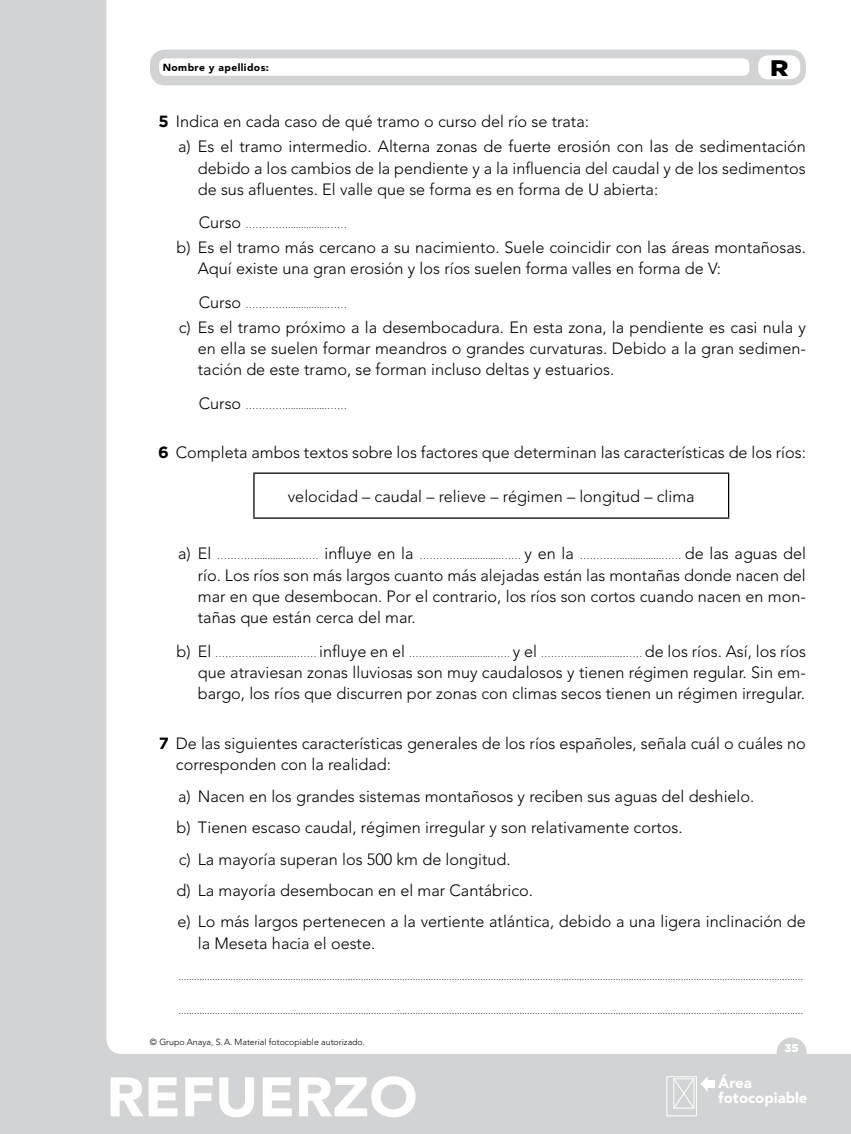
<style>
.page{position:relative;width:851px;height:1134px;background:#fff}
.page>*{position:absolute;margin:0;border:0;box-sizing:border-box;transform-origin:0 0}
.t1{font:900 55px "Avenir LT Std";color:#fff;scale:1.06 1}
.t2{font:900 22.5px "Gotham";color:#000;scale:1.13 1}
.nuclActivCentrado{font:300 16.25px/21.2px "Avenir LT Std";color:#000}
.t3{font:900 14.88px/14.9px "Avenir LT Std";color:#fff}
.t4{font:900 11.25px "Gotham";color:#fff}
.t5{font:900 10.25px "Avenir LT Std";letter-spacing:.04em;color:#000}
.nuclActivPuntille{font:300 10px "Avenir LT Std";color:#000}
.nuclActivSinEscribir{font:300 10px "Avenir LT Std";color:#000}
.t6{font:300 8.75px "Avenir LT Std";color:#000}
.s1{font-family:"Gotham";font-weight:700}
.s2{font-size:16.25px}
</style>
<div class="page">
<div style="left:0;top:0;width:850px;height:1134px;background:#d1d3d4"></div>
<div style="left:106px;top:0;width:744px;height:1054px;background:#fff"></div>
<div style="left:776px;top:1037px;width:30px;height:30px;background:#d1d3d4;border-radius:50%"></div>
<div style="left:666px;top:1076px;width:30px;height:40px;border:1px solid #fff"></div>
<svg style="left:672px;top:1076px;width:35px;height:33px"></svg>
<div style="left:706px;top:1081px;width:8px;height:7px;background:#fff"></div>
<hr style="left:253px;top:472px;width:476px;height:2px;background:#000">
<hr style="left:253px;top:474px;width:1px;height:43px;background:#000">
<hr style="left:727px;top:474px;width:2px;height:43px;background:#000">
<hr style="left:253px;top:517px;width:476px;height:2px;background:#000">
<div style="left:150px;top:50px;width:655px;height:35px;background:#d1d3d4;border-radius:15px"></div>
<div style="left:758px;top:55px;width:42px;height:24px;background:#fff;border-radius:10px"></div>
<div style="left:159px;top:58px;width:590px;height:18px;background:#fff;border-radius:6px"></div>
<p class="t5" style="left:163px;top:61px;width:108px">Nombre y apellidos:</p>
<p class="t2" style="left:770px;top:52px;width:18px">R</p>
<p class="nuclActivCentrado" style="left:158px;top:111px;width:432px"><span class="s1">5</span> Indica en cada caso de qué tramo o curso del río se trata:</p>
<p class="nuclActivCentrado" style="left:198px;top:136px;width:609px;text-align:justify;text-indent:-20px">a) Es el tramo intermedio. Alterna zonas de fuerte erosión con las de sedimentación debido a los cambios de la pendiente y a la influencia del caudal y de los sedimentos de sus afluentes. El valle que se forma es en forma de U abierta:</p>
<p class="nuclActivSinEscribir" style="left:199px;top:219px;width:150px"><span class="s2">Curso</span> …………................……</p>
<p class="nuclActivCentrado" style="left:198px;top:237px;width:609px;text-indent:-21px">b) Es el tramo más cercano a su nacimiento. Suele coincidir con las áreas montañosas.<br>Aquí existe una gran erosión y los ríos suelen forma valles en forma de V:</p>
<p class="nuclActivSinEscribir" style="left:199px;top:299px;width:150px"><span class="s2">Curso</span> …………................……</p>
<p class="nuclActivCentrado" style="left:198px;top:316px;width:609px;text-align:justify;text-indent:-19px">c) Es el tramo próximo a la desembocadura. En esta zona, la pendiente es casi nula y en ella se suelen formar meandros o grandes curvaturas. Debido a la gran sedimen&shy;tación de este tramo, se forman incluso deltas y estuarios.</p>
<p class="nuclActivSinEscribir" style="left:199px;top:399px;width:150px"><span class="s2">Curso</span> …………................……</p>
<p class="nuclActivCentrado" style="left:158px;top:442px;width:649px"><span class="s1">6</span> Completa ambos textos sobre los factores que determinan las características de los ríos:</p>
<p class="nuclActivCentrado" style="left:288px;top:486px;width:408px">velocidad – caudal – relieve – régimen – longitud – clima</p>
<p class="nuclActivPuntille" style="left:178px;top:550px;width:629px"><span class="s2">a) El</span> …………................…… <span class="s2">influye en la</span> …………................…… <span class="s2">y en la</span> …………................…… <span class="s2">de las aguas del</span></p>
<p class="nuclActivCentrado" style="left:198px;top:564px;width:609px;text-align:justify">río. Los ríos son más largos cuanto más alejadas están las montañas donde nacen del mar en que desembocan. Por el contrario, los ríos son cortos cuando nacen en mon&shy;tañas que están cerca del mar.</p>
<p class="nuclActivPuntille" style="left:176px;top:647px;width:630px"><span class="s2">b) El</span> …………................…… <span class="s2">influye en el</span> …………................…… <span class="s2">y el</span> …………................…… <span class="s2">de los ríos. Así, los ríos</span></p>
<p class="nuclActivCentrado" style="left:198px;top:662px;width:609px">que atraviesan zonas lluviosas son muy caudalosos y tienen régimen regular. Sin em&shy;bargo, los ríos que discurren por zonas con climas secos tienen un régimen irregular.</p>
<p class="nuclActivCentrado" style="left:176px;top:733px;width:631px;text-indent:-17px"><span class="s1">7</span> De las siguientes características generales de los ríos españoles, señala cuál o cuáles no corresponden con la realidad:</p>
<p class="nuclActivCentrado" style="left:178px;top:786px;width:577px">a) Nacen en los grandes sistemas montañosos y reciben sus aguas del deshielo.</p>
<p class="nuclActivCentrado" style="left:176px;top:817px;width:507px">b) Tienen escaso caudal, régimen irregular y son relativamente cortos.</p>
<p class="nuclActivCentrado" style="left:179px;top:848px;width:333px">c) La mayoría superan los 500 km de longitud.</p>
<p class="nuclActivCentrado" style="left:176px;top:880px;width:358px">d) La mayoría desembocan en el mar Cantábrico.</p>
<p class="nuclActivCentrado" style="left:198px;top:911px;width:609px;text-indent:-20px">e) Lo más largos pertenecen a la vertiente atlántica, debido a una ligera inclinación de la Meseta hacia el oeste.</p>
<p class="nuclActivPuntille" style="left:178px;top:971px;width:625px">................................................................................................................................................................................................................................................</p>
<p class="nuclActivPuntille" style="left:178px;top:1004px;width:625px">................................................................................................................................................................................................................................................</p>
<p class="t6" style="left:150px;top:1037px;width:217px">© Grupo Anaya, S.A. Material fotocopiable autorizado.</p>
<p class="t1" style="left:106px;top:1064px;width:295px">REFUERZO</p>
<p class="t4" style="left:784px;top:1040px;width:16px">35</p>
<p class="t3" style="left:718px;top:1075px;width:91px">Área fotocopiable</p>
</div>
